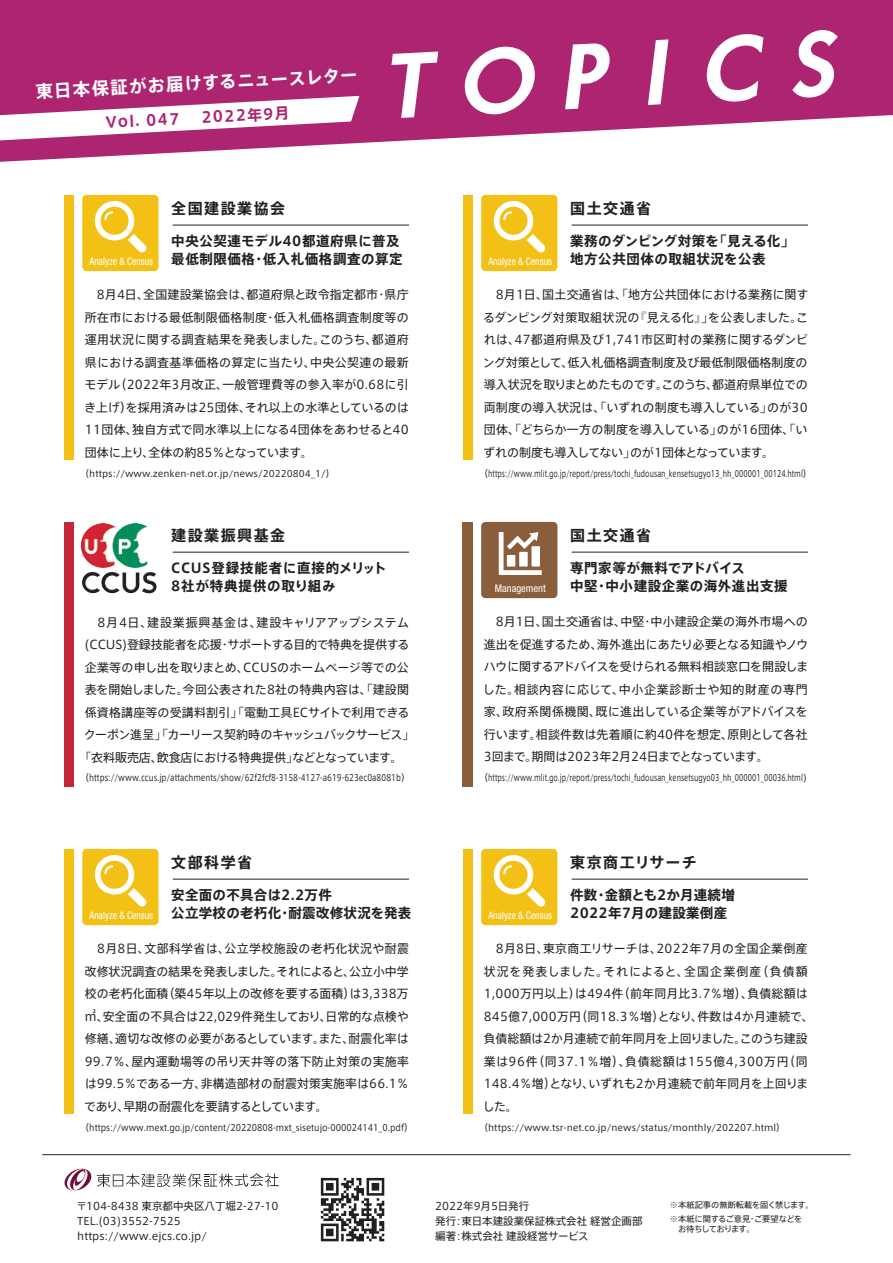
<style>
.page{position:relative;width:893px;height:1263px;background:#fff}
.page>*{position:absolute;margin:0;border:0;box-sizing:border-box;transform-origin:0 0}
.t1{font:italic 700 87px "Futurist Fixed Width";color:#fff}
.t2{font:700 17.4px "Axis Std";color:#fff}
.t3{font:700 15px "Axis Std";letter-spacing:.1em;color:#231f20}
.t4{font:700 15px "Axis Std";color:#ad2471}
.t5{font:700 15px "Axis Std";letter-spacing:.08em;color:#231f20}
.t6{font:700 13.5px/18px "Axis Std";letter-spacing:.04em;color:#231f20}
.t7{font:700 13.5px/18px "Axis Std";letter-spacing:.02em;color:#231f20}
.t8{font:700 13.5px/18px "Axis Std";letter-spacing:.06em;color:#231f20}
.t9{font:12px/22.5px "Axis Std";color:#231f20;text-align:justify}
.t10{font:12px/22.5px "Axis Std";letter-spacing:.025em;color:#231f20}
.t11{font:12px "Axis Std";letter-spacing:-.025em;color:#231f20}
.t12{font:12px "Axis Std";letter-spacing:-.05em;color:#231f20}
.t13{font:12px "Axis Std";letter-spacing:.045em;color:#231f20}
.t14{font:10.5px/15px "Axis Std";color:#231f20}
.t15{font:condensed 10.5px "Helvetica Neue LT Std";color:#fff;scale:.92 1}
.t16{font:condensed 10.5px "Helvetica Neue LT Std";color:#fff}
.t17{font:9px "Axis Std";color:#231f20}
.t18{font:8.25px/13.5px "Axis Std";letter-spacing:-.025em;color:#231f20}
.t19{font:8.25px "Axis Std";letter-spacing:-.09em;color:#231f20}
</style>
<div class="page">
<hr style="left:42px;top:1154px;width:809px;height:1px;background:#231f20">
<div style="left:463px;top:522px;width:10px;height:264px;background:#8a5d3b"></div>
<div style="left:481px;top:522px;width:76px;height:76px;background:#8a5d3b;border-radius:4px"></div>
<svg style="left:499px;top:532px;width:43px;height:43px"></svg>
<svg style="left:0;top:0;width:893px;height:162px;fill:#ad2471"></svg>
<svg style="left:0;top:96px;width:359px;height:48px"></svg>
<hr style="left:572px;top:552px;width:236px;height:1px;background:#231f20">
<div style="left:64px;top:849px;width:10px;height:264px;background:#f3c116"></div>
<div style="left:82px;top:849px;width:76px;height:76px;background:#f3c116;border-radius:4px"></div>
<svg style="left:95px;top:855px;width:52px;height:51px"></svg>
<div style="left:64px;top:195px;width:10px;height:264px;background:#f3c116"></div>
<div style="left:82px;top:195px;width:76px;height:76px;background:#f3c116;border-radius:4px"></div>
<svg style="left:95px;top:201px;width:52px;height:51px"></svg>
<div style="left:463px;top:195px;width:10px;height:264px;background:#f3c116"></div>
<div style="left:481px;top:195px;width:76px;height:76px;background:#f3c116;border-radius:4px"></div>
<svg style="left:494px;top:201px;width:52px;height:51px"></svg>
<hr style="left:173px;top:225px;width:236px;height:1px;background:#231f20">
<hr style="left:572px;top:225px;width:236px;height:1px;background:#231f20">
<hr style="left:173px;top:879px;width:236px;height:1px;background:#231f20">
<div style="left:463px;top:849px;width:10px;height:264px;background:#f3c116"></div>
<div style="left:481px;top:849px;width:76px;height:76px;background:#f3c116;border-radius:4px"></div>
<svg style="left:494px;top:855px;width:52px;height:51px"></svg>
<hr style="left:572px;top:879px;width:236px;height:1px;background:#231f20">
<svg style="left:64px;top:1168px;width:215px;height:22px"></svg>
<svg style="left:321px;top:1178px;width:63px;height:63px"></svg>
<hr style="left:173px;top:552px;width:236px;height:1px;background:#231f20">
<div style="left:64px;top:522px;width:10px;height:264px;background:#c42735"></div>
<img style="left:97px;top:523px;width:38px;height:7px">
<h2 class="t2" style="left:35px;top:78px;width:323px;rotate:-3deg">東日本保証がお届けするニュースレター</h2>
<p class="t4" style="left:105px;top:111px;width:75px;rotate:-3deg">Vol. 047</p>
<p class="t4" style="left:201px;top:106px;width:90px;rotate:-3deg">2022年9月</p>
<h1 class="t1" style="left:360px;top:30px;width:494px;rotate:-3deg">TOPICS</h1>
<p class="t3" style="left:570px;top:197px;width:82px">国土交通省</p>
<p class="t6" style="left:570px;top:231px;width:226px">業務のダンピング対策を「見える化」地方公共団体の取組状況を公表</p>
<p class="t9" style="left:483px;top:283px;width:327px">　8月1日、国土交通省は、「地方公共団体における業務に関するダンピング対策取組状況の『見える化』」を公表しました。これは、47都道府県及び1,741市区町村の業務に関するダンピング対策として、低入札価格調査制度及び最低制限価格制度の導入状況を取りまとめたものです。このうち、都道府県単位での両制度の導入状況は、「いずれの制度も導入している」のが30団体、「どちらか一方の制度を導入している」のが16団体、「いずれの制度も導入してない」のが1団体となっています。</p>
<p class="t17" style="left:479px;top:466px;width:334px">（https://www.mlit.go.jp/report/press/tochi_fudousan_kensetsugyo13_hh_000001_00124.html）</p>
<p class="t3" style="left:171px;top:197px;width:115px">全国建設業協会</p>
<p class="t6" style="left:171px;top:231px;width:233px">中央公契連モデル40都道府県に普及最低制限価格・低入札価格調査の算定</p>
<p class="t9" style="left:84px;top:283px;width:326px">　8月4日、全国建設業協会は、都道府県と政令指定都市・県庁所在市における最低制限価格制度・低入札価格調査制度等の運用状況に関する調査結果を発表しました。このうち、都道府県における調査基準価格の算定に当たり、中央公契連の最新モデル（2022年3月改正、一般管理費等の参入率が0.68に引き上げ）を採用済みは25団体、それ以上の水準としているのは11団体、独自方式で同水準以上になる4団体をあわせると40団体に上り、全体の約85％となっています。</p>
<p class="t17" style="left:80px;top:466px;width:256px">（https://www.zenken-net.or.jp/news/20220804_1/）</p>
<p class="t15" style="left:90px;top:255px;width:71px">Analyze &amp; Census</p>
<p class="t15" style="left:488px;top:255px;width:71px">Analyze &amp; Census</p>
<p class="t3" style="left:171px;top:524px;width:115px">建設業振興基金</p>
<p class="t8" style="left:171px;top:558px;width:217px">CCUS登録技能者に直接的メリット<br>8社が特典提供の取り組み</p>
<p class="t13" style="left:85px;top:613px;width:326px">　8月4日、建設業振興基金は、建設キャリアアップシステム</p>
<p class="t11" style="left:85px;top:636px;width:326px">(CCUS)登録技能者を応援・サポートする目的で特典を提供する</p>
<p class="t9" style="left:85px;top:655px;width:326px">企業等の申し出を取りまとめ、CCUSのホームページ等での公</p>
<p class="t9" style="left:85px;top:677px;width:326px">表を開始しました。今回公表された8社の特典内容は、「建設関</p>
<p class="t9" style="left:85px;top:700px;width:326px">係資格講座等の受講料割引」「電動工具ECサイトで利用できる</p>
<p class="t12" style="left:84px;top:726px;width:332px">クーポン進呈」「カーリース契約時のキャッシュバックサービス」</p>
<p class="t11" style="left:79px;top:748px;width:325px">「衣料販売店、飲食店における特典提供」などとなっています。</p>
<p class="t17" style="left:80px;top:771px;width:331px">（https://www.ccus.jp/attachments/show/62f2fcf8-3158-4127-a619-623ec0a8081b）</p>
<p class="t3" style="left:171px;top:851px;width:82px">文部科学省</p>
<p class="t7" style="left:171px;top:885px;width:242px">安全面の不具合は2.2万件<br>公立学校の老朽化・耐震改修状況を発表</p>
<p class="t9" style="left:84px;top:937px;width:326px">　8月8日、文部科学省は、公立学校施設の老朽化状況や耐震改修状況調査の結果を発表しました。それによると、公立小中学校の老朽化面積（築45年以上の改修を要する面積）は3,338万㎡、安全面の不具合は22,029件発生しており、日常的な点検や修繕、適切な改修の必要があるとしています。また、耐震化率は99.7％、屋内運動場等の吊り天井等の落下防止対策の実施率は99.5％である一方、非構造部材の耐震対策実施率は66.1％であり、早期の耐震化を要請するとしています。</p>
<p class="t17" style="left:80px;top:1120px;width:334px">（https://www.mext.go.jp/content/20220808-mxt_sisetujo-000024141_0.pdf）</p>
<p class="t15" style="left:90px;top:909px;width:71px">Analyze &amp; Census</p>
<p class="t3" style="left:570px;top:524px;width:82px">国土交通省</p>
<p class="t6" style="left:570px;top:558px;width:219px">専門家等が無料でアドバイス<br>中堅・中小建設企業の海外進出支援</p>
<p class="t9" style="left:483px;top:610px;width:327px">　8月1日、国土交通省は、中堅・中小建設企業の海外市場への進出を促進するため、海外進出にあたり必要となる知識やノウハウに関するアドバイスを受けられる無料相談窓口を開設しました。相談内容に応じて、中小企業診断士や知的財産の専門家、政府系関係機関、既に進出している企業等がアドバイスを行います。相談件数は先着順に約40件を想定、原則として各社3回まで。期間は2023年2月24日までとなっています。</p>
<p class="t17" style="left:479px;top:771px;width:330px">（https://www.mlit.go.jp/report/press/tochi_fudousan_kensetsugyo03_hh_000001_00036.html)</p>
<p class="t16" style="left:495px;top:582px;width:52px">Management</p>
<p class="t5" style="left:570px;top:851px;width:128px">東京商工リサーチ</p>
<p class="t7" style="left:570px;top:885px;width:166px">件数・金額とも2か月連続増<br>2022年7月の建設業倒産</p>
<p class="t10" style="left:483px;top:937px;width:332px">　8月8日、東京商工リサーチは、2022年7月の全国企業倒産状況を発表しました。それによると、全国企業倒産（負債額<br>1,000万円以上）は494件（前年同月比3.7％増）、負債総額は<br>845億7,000万円（同18.3％増）となり、件数は4か月連続で、負債総額は2か月連続で前年同月を上回りました。このうち建設業は96件（同37.1％増）、負債総額は155億4,300万円（同<br>148.4％増）となり、いずれも2か月連続で前年同月を上回りました。</p>
<p class="t17" style="left:479px;top:1120px;width:308px">（https://www.tsr-net.co.jp/news/status/monthly/202207.html）</p>
<p class="t15" style="left:488px;top:909px;width:71px">Analyze &amp; Census</p>
<p class="t14" style="left:76px;top:1198px;width:204px">〒104-8438 東京都中央区八丁堀2-27-10<br>TEL.(03)3552-7525 https://www.ejcs.co.jp/</p>
<p class="t18" style="left:670px;top:1197px;width:145px">※本紙記事の無断転載を固く禁じます。※本紙に関するご意見・ご要望などを</p>
<p class="t14" style="left:435px;top:1198px;width:219px">2022年9月5日発行<br>発行：東日本建設業保証株式会社 経営企画部　編著：株式会社 建設経営サービス</p>
<p class="t19" style="left:670px;top:1223px;width:86px">　お待ちしております。</p>
</div>
